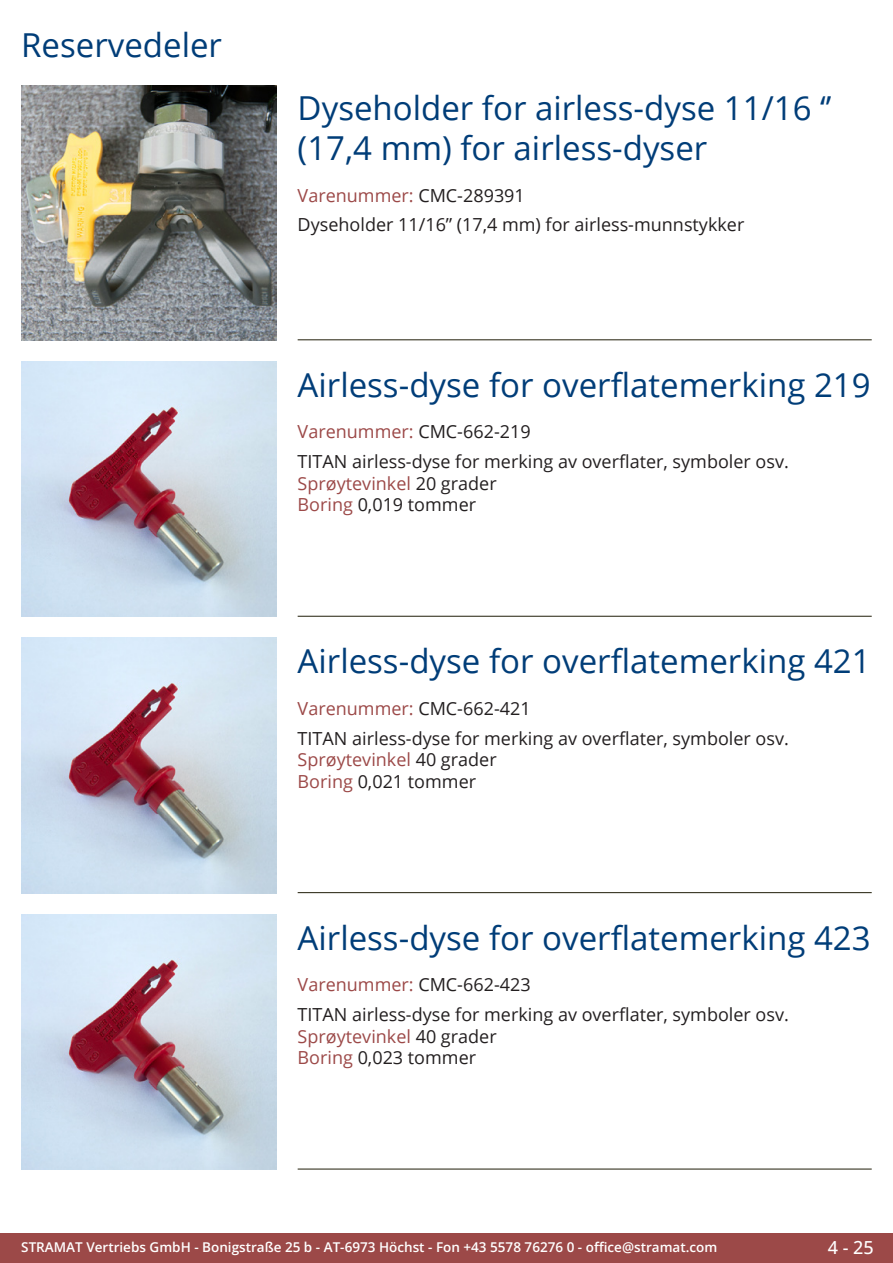
<style>
.page{position:relative;width:893px;height:1263px;background:#fff}
.page>*{position:absolute;margin:0;border:0;box-sizing:border-box;transform-origin:0 0}
.Produkttitel{font:33px/39.6px "Open Sans";color:#003d78}
.RastTitel{font:33px "Open Sans";color:#003d78}
.Beschreibung_Text{font:18px/21.6px "Open Sans";color:#231f20}
.TechDaten_Überschrif{font:18px "Open Sans";color:#9c4948}
.t1{font:500 18px "Open Sans";color:#fff}
.t2{font:600 13.5px "Open Sans";color:#fff}
.s1{color:#231f20}
.s2{color:#9c4948}
</style>
<div class="page">
<div style="left:0;top:1233px;width:893px;height:30px;background:#9c4948"></div>
<hr style="left:298px;top:340px;width:574px;height:1px;background:#201d08">
<hr style="left:298px;top:616px;width:574px;height:1px;background:#201d08">
<hr style="left:298px;top:892px;width:574px;height:1px;background:#201d08">
<hr style="left:298px;top:1169px;width:574px;height:1px;background:#201d08">
<img style="left:21px;top:85px;width:255px;height:255px">
<img style="left:21px;top:361px;width:255px;height:256px">
<img style="left:21px;top:638px;width:255px;height:255px">
<img style="left:21px;top:914px;width:255px;height:255px">
<p class="RastTitel" style="left:21px;top:22px;width:202px">Reservedeler</p>
<p class="Produkttitel" style="left:298px;top:88px;width:535px">Dyseholder for airless-dyse 11/16 ‘’ (17,4 mm) for airless-dyser</p>
<p class="TechDaten_Überschrif" style="left:298px;top:183px;width:229px">Varenummer: <span class="s1">CMC-289391</span></p>
<p class="Beschreibung_Text" style="left:298px;top:214px;width:448px">Dyseholder 11/16’’ (17,4 mm) for airless-munnstykker</p>
<p class="Produkttitel" style="left:298px;top:364px;width:574px">Airless-dyse for overflatemerking 219</p>
<p class="TechDaten_Überschrif" style="left:298px;top:420px;width:235px">Varenummer: <span class="s1">CMC-662-219</span></p>
<p class="Beschreibung_Text" style="left:298px;top:450px;width:493px">TITAN airless-dyse for merking av overflater, symboler osv.<br><span class="s2">Sprøytevinkel</span> 20 grader<br><span class="s2">Boring</span> 0,019 tommer</p>
<p class="Produkttitel" style="left:298px;top:640px;width:574px">Airless-dyse for overflatemerking 421</p>
<p class="TechDaten_Überschrif" style="left:298px;top:696px;width:235px">Varenummer: <span class="s1">CMC-662-421</span></p>
<p class="Beschreibung_Text" style="left:298px;top:727px;width:493px">TITAN airless-dyse for merking av overflater, symboler osv.<br><span class="s2">Sprøytevinkel</span> 40 grader<br><span class="s2">Boring</span> 0,021 tommer</p>
<p class="Produkttitel" style="left:298px;top:917px;width:574px">Airless-dyse for overflatemerking 423</p>
<p class="TechDaten_Überschrif" style="left:298px;top:972px;width:235px">Varenummer: <span class="s1">CMC-662-423</span></p>
<p class="Beschreibung_Text" style="left:298px;top:1003px;width:493px">TITAN airless-dyse for merking av overflater, symboler osv.<br><span class="s2">Sprøytevinkel</span> 40 grader<br><span class="s2">Boring</span> 0,023 tommer</p>
<p class="t2" style="left:21px;top:1238px;width:698px">STRAMAT Vertriebs GmbH - Bonigstraße 25 b - AT-6973 Höchst - Fon +43 5578 76276 0 - office@stramat.com</p>
<p class="t1" style="left:828px;top:1234px;width:48px">4 - 25</p>
</div>
